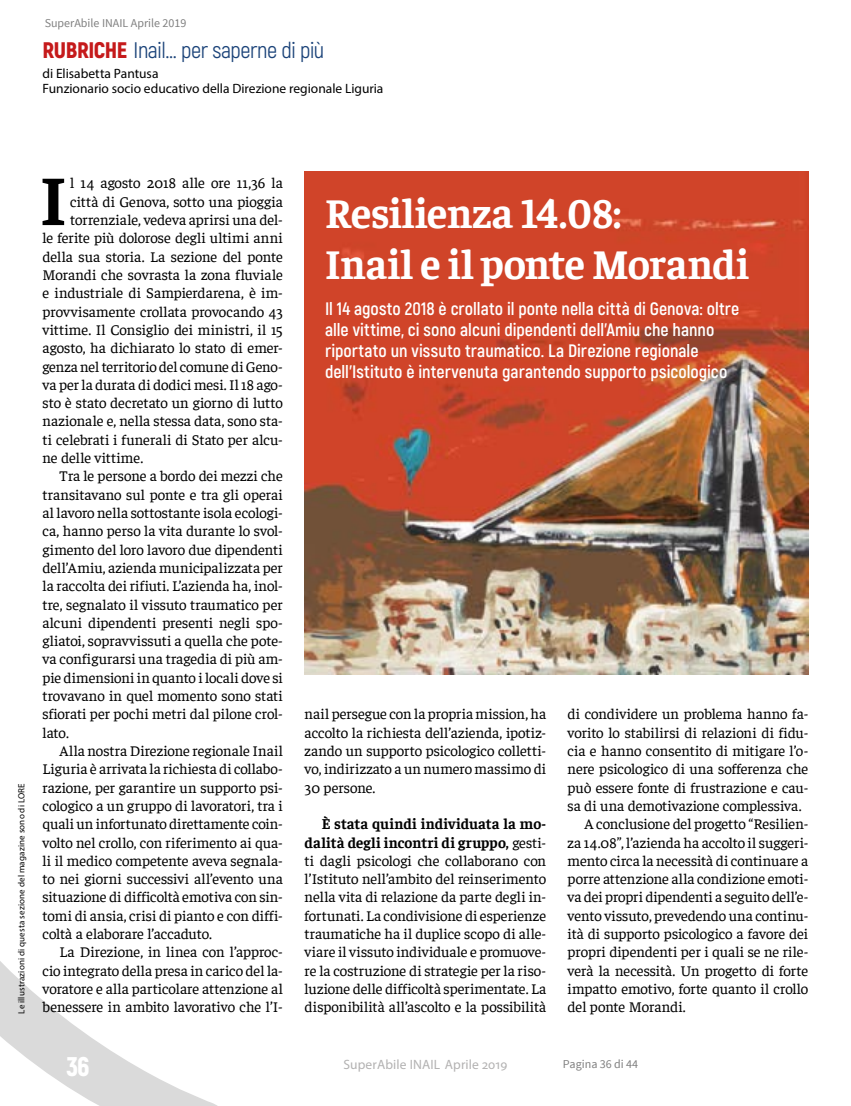
<style>
.page{position:relative;width:851px;height:1106px;background:#fff}
.page>*{position:absolute;margin:0;border:0;box-sizing:border-box;transform-origin:0 0}
.t1{font:700 71.55px "Faustina";color:#000}
.t2{font:700 42px/51.3px "Faustina";letter-spacing:-.015em;color:#fff}
.t3{font:900 27px "Akrobat";color:#fff}
.t4{font:22.5px "Akrobat";letter-spacing:-.02em;color:#1b4379}
.t5{font:700 18px/21px "Akrobat";color:#fff}
.t6{font:15px/18.3px "Faustina";letter-spacing:-.005em;color:#000;text-align:justify}
.t7{font:13.5px/15px "Myriad Pro";color:#000}
.t8{font:13.5px "Myriad Pro";letter-spacing:.01em;color:#b3b2b2}
.t9{font:12px "Source Sans Pro";color:#808080}
.t10{font:9px "Myriad Pro";letter-spacing:.02em;color:#000}
.s1{font-weight:900;color:#c51a1b}
.s2{font-weight:700}
</style>
<div class="page">
<svg style="left:0;top:961px;width:218px;height:145px"></svg>
<img style="left:305px;top:172px;width:502px;height:502px">
<p class="t9" style="left:45px;top:15px;width:143px">SuperAbile INAIL Aprile 2019</p>
<h3 class="t4" style="left:43px;top:37px;width:283px"><span class="s1">RUBRICHE</span> Inail... per saperne di più</h3>
<p class="t7" style="left:43px;top:66px;width:342px">di Elisabetta Pantusa<br>Funzionario socio educativo della Direzione regionale Liguria</p>
<p class="t10" style="left:16px;top:1013px;width:232px;rotate:-90deg">Le illustrazioni di questa sezione del magazine sono di LORE</p>
<h1 class="t1" style="left:40px;top:150px;width:28px">I</h1>
<p class="t6" style="left:70px;top:173px;width:214px">l 14 agosto 2018 alle ore 11,36 la</p>
<p class="t6" style="left:70px;top:191px;width:214px">città di Genova, sotto una pioggia</p>
<p class="t6" style="left:70px;top:210px;width:214px">torrenziale, vedeva aprirsi una del-</p>
<p class="t6" style="left:43px;top:228px;width:242px">le ferite più dolorose degli ultimi anni</p>
<p class="t6" style="left:43px;top:246px;width:242px">della sua storia. La sezione del ponte</p>
<p class="t6" style="left:43px;top:265px;width:242px">Morandi che sovrasta la zona fluviale</p>
<p class="t6" style="left:43px;top:283px;width:242px">e industriale di Sampierdarena, è im-</p>
<p class="t6" style="left:43px;top:301px;width:242px">provvisamente crollata provocando 43</p>
<p class="t6" style="left:43px;top:319px;width:242px">vittime. Il Consiglio dei ministri, il 15</p>
<p class="t6" style="left:43px;top:338px;width:242px">agosto, ha dichiarato lo stato di emer-</p>
<p class="t6" style="left:43px;top:356px;width:242px">genza nel territorio del comune di Geno-</p>
<p class="t6" style="left:43px;top:374px;width:242px">va per la durata di dodici mesi. Il 18 ago-</p>
<p class="t6" style="left:43px;top:393px;width:242px">sto è stato decretato un giorno di lutto</p>
<p class="t6" style="left:43px;top:411px;width:242px">nazionale e, nella stessa data, sono sta-</p>
<p class="t6" style="left:43px;top:429px;width:242px">ti celebrati i funerali di Stato per alcu-</p>
<p class="t6" style="left:43px;top:448px;width:102px">ne delle vittime.</p>
<p class="t6" style="left:60px;top:466px;width:225px">Tra le persone a bordo dei mezzi che</p>
<p class="t6" style="left:43px;top:484px;width:242px">transitavano sul ponte e tra gli operai</p>
<p class="t6" style="left:43px;top:502px;width:242px">al lavoro nella sottostante isola ecologi-</p>
<p class="t6" style="left:43px;top:521px;width:242px">ca, hanno perso la vita durante lo svol-</p>
<p class="t6" style="left:43px;top:539px;width:242px">gimento del loro lavoro due dipendenti</p>
<p class="t6" style="left:43px;top:557px;width:242px">dell’Amiu, azienda municipalizzata per</p>
<p class="t6" style="left:43px;top:576px;width:242px">la raccolta dei rifiuti. L’azienda ha, inol-</p>
<p class="t6" style="left:43px;top:594px;width:242px">tre, segnalato il vissuto traumatico per</p>
<p class="t6" style="left:43px;top:612px;width:242px">alcuni dipendenti presenti negli spo-</p>
<p class="t6" style="left:43px;top:631px;width:242px">gliatoi, sopravvissuti a quella che pote-</p>
<p class="t6" style="left:43px;top:649px;width:242px">va configurarsi una tragedia di più am-</p>
<p class="t6" style="left:43px;top:667px;width:242px">pie dimensioni in quanto i locali dove si</p>
<p class="t6" style="left:43px;top:685px;width:242px">trovavano in quel momento sono stati</p>
<p class="t6" style="left:43px;top:704px;width:242px">sfiorati per pochi metri dal pilone crol-</p>
<p class="t6" style="left:43px;top:722px;width:28px">lato.</p>
<p class="t6" style="left:60px;top:740px;width:225px">Alla nostra Direzione regionale Inail</p>
<p class="t6" style="left:43px;top:759px;width:242px">Liguria è arrivata la richiesta di collabo-</p>
<p class="t6" style="left:43px;top:777px;width:242px">razione, per garantire un supporto psi-</p>
<p class="t6" style="left:43px;top:795px;width:242px">cologico a un gruppo di lavoratori, tra i</p>
<p class="t6" style="left:43px;top:814px;width:242px">quali un infortunato direttamente coin-</p>
<p class="t6" style="left:43px;top:832px;width:242px">volto nel crollo, con riferimento ai qua-</p>
<p class="t6" style="left:43px;top:850px;width:242px">li il medico competente aveva segnala-</p>
<p class="t6" style="left:43px;top:868px;width:242px">to nei giorni successivi all’evento una</p>
<p class="t6" style="left:43px;top:887px;width:242px">situazione di difficoltà emotiva con sin-</p>
<p class="t6" style="left:43px;top:905px;width:242px">tomi di ansia, crisi di pianto e con diffi-</p>
<p class="t6" style="left:43px;top:923px;width:171px">coltà a elaborare l’accaduto.</p>
<p class="t6" style="left:60px;top:942px;width:225px">La Direzione, in linea con l’approc-</p>
<p class="t6" style="left:43px;top:960px;width:242px">cio integrato della presa in carico del la-</p>
<p class="t6" style="left:43px;top:978px;width:242px">voratore e alla particolare attenzione al</p>
<p class="t6" style="left:43px;top:997px;width:242px">benessere in ambito lavorativo che l’I-</p>
<h3 class="t3" style="left:67px;top:1049px;width:24px">36</h3>
<h2 class="t2" style="left:325px;top:184px;width:425px">Resilienza 14.08:<br>Inail e il ponte Morandi</h2>
<p class="t5" style="left:325px;top:298px;width:416px">Il 14 agosto 2018 è crollato il ponte nella città di Genova: oltre alle vittime, ci sono alcuni dipendenti dell’Amiu che hanno riportato un vissuto traumatico. La Direzione regionale dell’Istituto è intervenuta garantendo supporto psicologico</p>
<p class="t6" style="left:304px;top:704px;width:243px">nail persegue con la propria mission, ha accolto la richiesta dell’azienda, ipotiz&shy;zando un supporto psicologico colletti&shy;vo, indirizzato a un numero massimo di 30 persone.</p>
<p class="t6" style="left:304px;top:814px;width:243px;text-indent:17px"><span class="s2">È stata quindi individuata la mo&shy;dalità degli incontri di gruppo,</span> gesti&shy;ti dagli psicologi che collaborano con l’Istituto nell’ambito del reinserimento nella vita di relazione da parte degli in&shy;fortunati. La condivisione di esperienze traumatiche ha il duplice scopo di alle&shy;viare il vissuto individuale e promuove&shy;re la costruzione di strategie per la riso&shy;luzione delle difficoltà sperimentate. La disponibilità all’ascolto e la possibilità</p>
<p class="t8" style="left:343px;top:1055px;width:166px">SuperAbile INAIL Aprile 2019</p>
<p class="t6" style="left:567px;top:704px;width:242px">di condividere un problema hanno fa-</p>
<p class="t6" style="left:567px;top:722px;width:242px">vorito lo stabilirsi di relazioni di fidu-</p>
<p class="t6" style="left:567px;top:740px;width:242px">cia e hanno consentito di mitigare l’o-</p>
<p class="t6" style="left:567px;top:759px;width:242px">nere psicologico di una sofferenza che</p>
<p class="t6" style="left:567px;top:777px;width:242px">può essere fonte di frustrazione e cau-</p>
<p class="t6" style="left:567px;top:795px;width:235px">sa di una demotivazione complessiva.</p>
<p class="t6" style="left:584px;top:814px;width:225px">A conclusione del progetto “Resilien-</p>
<p class="t6" style="left:567px;top:832px;width:242px">za 14.08”, l’azienda ha accolto il suggeri-</p>
<p class="t6" style="left:567px;top:850px;width:242px">mento circa la necessità di continuare a</p>
<p class="t6" style="left:567px;top:868px;width:242px">porre attenzione alla condizione emoti-</p>
<p class="t6" style="left:567px;top:887px;width:242px">va dei propri dipendenti a seguito dell’e-</p>
<p class="t6" style="left:567px;top:905px;width:242px">vento vissuto, prevedendo una continu-</p>
<p class="t6" style="left:567px;top:923px;width:242px">ità di supporto psicologico a favore dei</p>
<p class="t6" style="left:567px;top:942px;width:242px">propri dipendenti per i quali se ne rile-</p>
<p class="t6" style="left:567px;top:960px;width:242px">verà la necessità. Un progetto di forte</p>
<p class="t6" style="left:567px;top:978px;width:242px">impatto emotivo, forte quanto il crollo</p>
<p class="t6" style="left:567px;top:997px;width:120px">del ponte Morandi.</p>
<p class="t9" style="left:562px;top:1056px;width:77px">Pagina 36 di 44</p>
</div>
